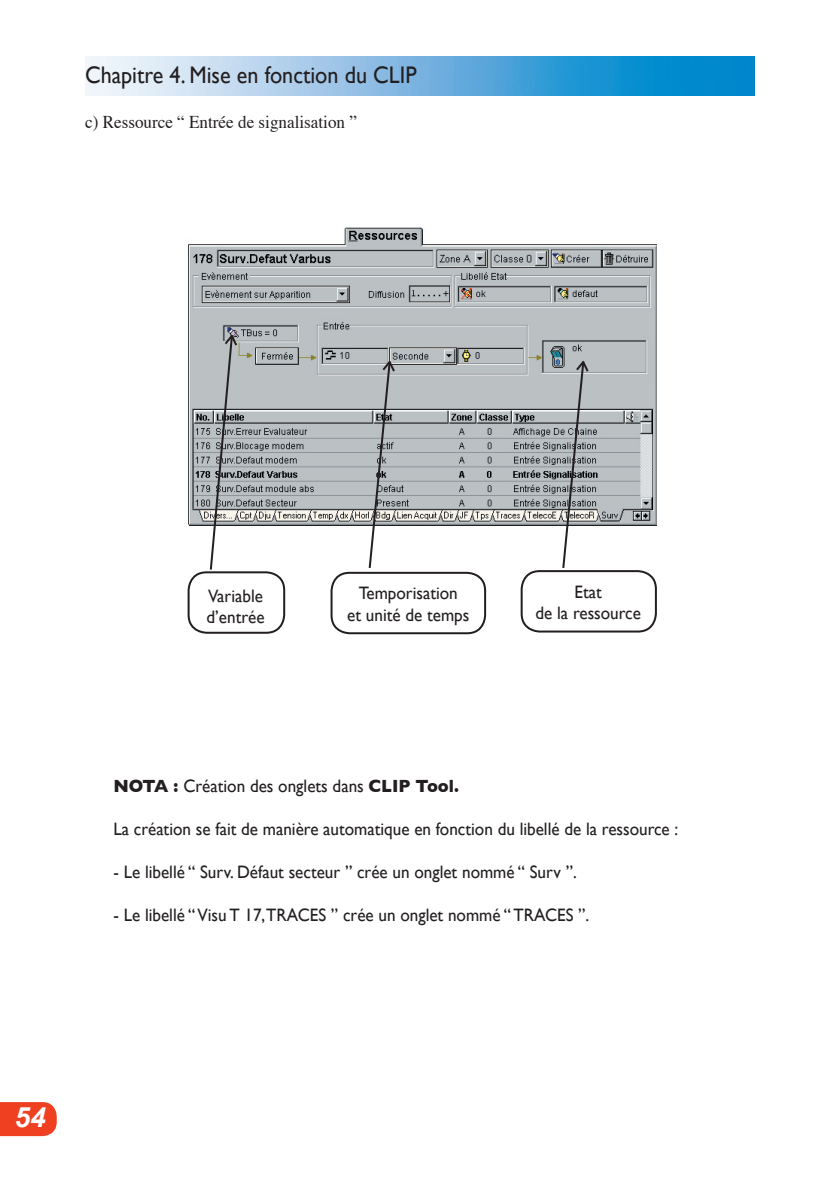
<style>
.page{position:relative;width:840px;height:1191px;background:#fff}
.page>*{position:absolute;margin:0;border:0;box-sizing:border-box;transform-origin:0 0}
.t1{font:italic 700 28px "Arial";color:#fff}
.t2{font:24px "Gill Sans";color:#231f20;scale:.92 1}
.t3{font:18px/21.6px "Gill Sans";color:#231f20;text-align:center;scale:.95 1}
.t4{font:18px "Times";color:#231f20;scale:.95 1}
.s1{font-weight:700}
</style>
<div class="page">
<img style="left:188px;top:227px;width:469px;height:299px">
<svg style="left:187px;top:332px;width:99px;height:301px"></svg>
<svg style="left:519px;top:358px;width:138px;height:273px"></svg>
<svg style="left:329px;top:358px;width:158px;height:275px"></svg>
<img style="left:85px;top:57px;width:669px;height:38px">
<svg style="left:0;top:1102px;width:57px;height:34px;background:#ef492c"></svg>
<h2 class="t2" style="left:85px;top:61px;width:361px">Chapitre 4. Mise en fonction du CLIP</h2>
<p class="t4" style="left:85px;top:105px;width:287px">c) Ressource “ Entrée de signalisation ”</p>
<p class="t3" style="left:206px;top:584px;width:63px;text-align:left">Variable d’entrée</p>
<p class="t3" style="left:347px;top:582px;width:130px">Temporisation<br>et unité de temps</p>
<p class="t3" style="left:535px;top:580px;width:112px">Etat<br>de la ressource</p>
<p class="t3" style="left:113px;top:774px;width:365px"><span class="s1">NOTA :</span> Création des onglets dans <span class="s1">CLIP Tool.</span></p>
<p class="t3" style="left:113px;top:818px;width:595px">La création se fait de manière automatique en fonction du libellé de la ressource :</p>
<p class="t3" style="left:113px;top:861px;width:489px">- Le libellé “ Surv. Défaut secteur ” crée un onglet nommé “ Surv ”.</p>
<p class="t3" style="left:113px;top:904px;width:502px">- Le libellé “ Visu T 17,TRACES ” crée un onglet nommé “ TRACES ”.</p>
<h1 class="t1" style="left:15px;top:1101px;width:33px">54</h1>
</div>
